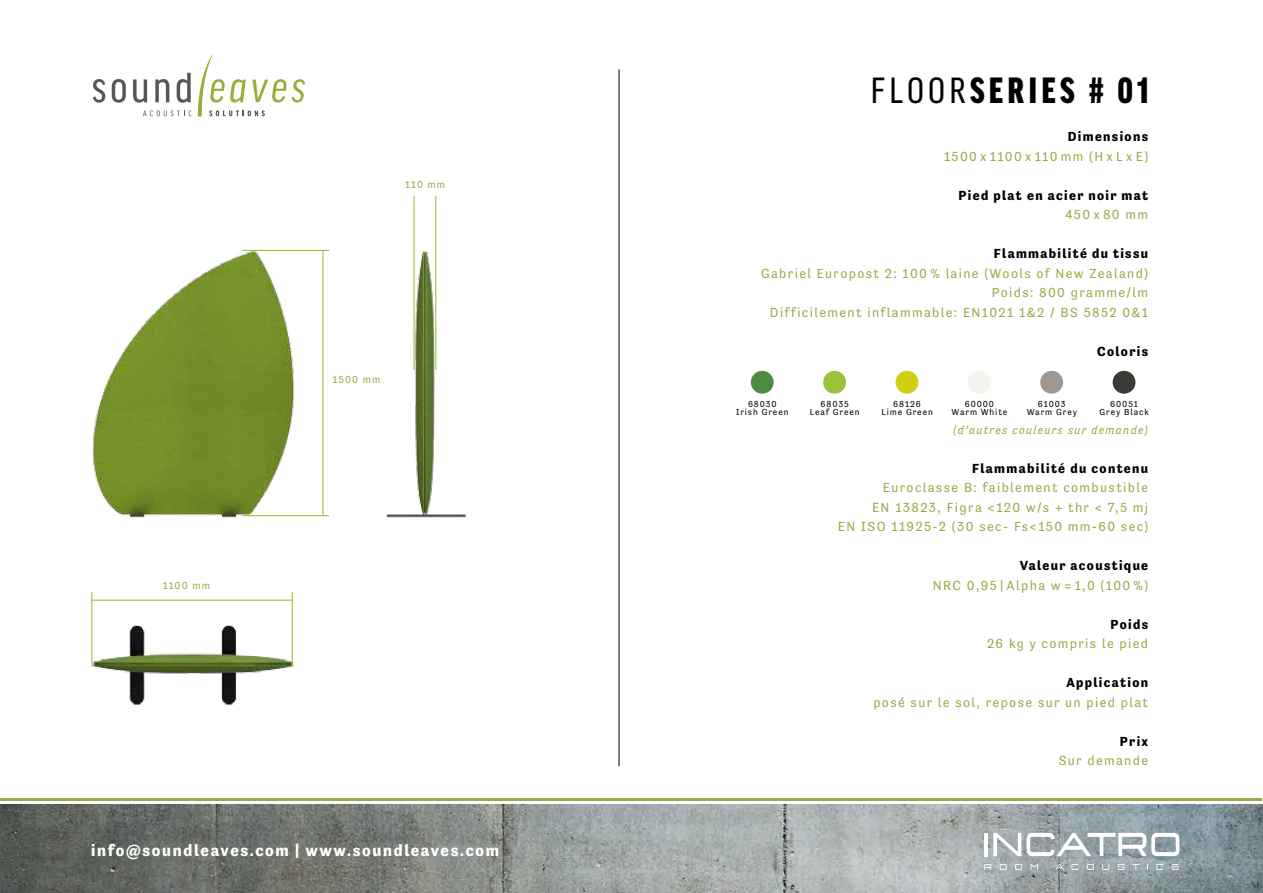
<style>
.page{position:relative;width:1263px;height:893px;background:#fff}
.page>*{position:absolute;margin:0;border:0;box-sizing:border-box;transform-origin:0 0}
.t1{font:900 condensed 38.85px "Good Headline Pro";letter-spacing:.11em;color:#000}
.t2{font:700 16.5px "Tenso";letter-spacing:.1em;color:#fff}
.t3{font:13.5px/19.5px "Tenso";letter-spacing:.1em;color:#97ab48;text-align:right}
.t4{font:700 13.5px "Tenso";letter-spacing:.1em;color:#000}
.t5{font:italic 12px "Tenso";letter-spacing:.1em;color:#97ab48}
.t6{font:10.5px "Tenso";letter-spacing:.1em;color:#97ab48}
.t7{font:9px/7.6px "Tenso";letter-spacing:.1em;color:#000;text-align:center}
.s1{font-weight:400}
</style>
<div class="page">
<img style="left:1px;top:804px;width:1261px;height:88px">
<hr style="left:1px;top:798px;width:1261px;height:3px;background:#97ab48">
<svg style="left:984px;top:864px;width:7px;height:6px"></svg>
<svg style="left:1000px;top:864px;width:7px;height:6px"></svg>
<svg style="left:1015px;top:864px;width:7px;height:6px"></svg>
<svg style="left:1030px;top:864px;width:8px;height:6px"></svg>
<svg style="left:1055px;top:864px;width:9px;height:6px"></svg>
<svg style="left:1071px;top:864px;width:7px;height:6px"></svg>
<svg style="left:1087px;top:864px;width:7px;height:6px"></svg>
<svg style="left:1102px;top:864px;width:7px;height:6px"></svg>
<svg style="left:1117px;top:864px;width:8px;height:6px"></svg>
<svg style="left:1132px;top:864px;width:7px;height:6px"></svg>
<svg style="left:1156px;top:864px;width:7px;height:6px"></svg>
<svg style="left:1171px;top:864px;width:8px;height:6px"></svg>
<hr style="left:984px;top:833px;width:4px;height:23px;background:#fff">
<svg style="left:993px;top:833px;width:186px;height:23px"></svg>
<svg style="left:93px;top:79px;width:12px;height:24px"></svg>
<svg style="left:112px;top:79px;width:14px;height:24px"></svg>
<svg style="left:133px;top:79px;width:14px;height:24px"></svg>
<svg style="left:155px;top:79px;width:14px;height:23px"></svg>
<svg style="left:177px;top:73px;width:14px;height:30px"></svg>
<svg style="left:292px;top:79px;width:13px;height:24px"></svg>
<svg style="left:143px;top:110px;width:48px;height:6px"></svg>
<svg style="left:197px;top:55px;width:89px;height:61px"></svg>
<img style="left:92px;top:195px;width:375px;height:510px">
<hr style="left:619px;top:69px;width:1px;height:697px;background:#000">
<hr style="left:243px;top:250px;width:86px;height:1px;background:#9bc339">
<hr style="left:243px;top:515px;width:86px;height:1px;background:#9bc339">
<hr style="left:322px;top:250px;width:1px;height:266px;background:#9bc339">
<hr style="left:435px;top:196px;width:1px;height:174px;background:#9bc339">
<hr style="left:413px;top:196px;width:2px;height:174px;background:#9bc339">
<hr style="left:91px;top:592px;width:1px;height:75px;background:#9bc339">
<hr style="left:292px;top:592px;width:1px;height:75px;background:#9bc339">
<hr style="left:92px;top:600px;width:201px;height:1px;background:#9bc339">
<div style="left:751px;top:371px;width:23px;height:23px;background:#4c8c41;border-radius:50%"></div>
<div style="left:823px;top:371px;width:23px;height:23px;background:#9bc339;border-radius:50%"></div>
<div style="left:895px;top:371px;width:23px;height:23px;background:#d1cf11;border-radius:50%"></div>
<div style="left:968px;top:371px;width:23px;height:23px;background:#f4f4ef;border-radius:50%"></div>
<div style="left:1040px;top:371px;width:23px;height:23px;background:#9f9790;border-radius:50%"></div>
<div style="left:1112px;top:371px;width:23px;height:23px;background:#3c3a36;border-radius:50%"></div>
<p class="t6" style="left:163px;top:579px;width:49px">1100 mm</p>
<p class="t6" style="left:405px;top:179px;width:41px">110 mm</p>
<p class="t6" style="left:333px;top:374px;width:49px">1500 mm</p>
<p class="t2" style="left:91px;top:841px;width:409px">info@soundleaves.com | www.soundleaves.com</p>
<h1 class="t1" style="left:871px;top:70px;width:279px"><span class="s1">FLOOR</span>SERIES # 01</h1>
<p class="t4" style="left:1068px;top:129px;width:82px">Dimensions</p>
<p class="t3" style="left:944px;top:146px;width:206px">1500 x 1100 x 110 mm (H x L x E)</p>
<p class="t4" style="left:958px;top:188px;width:191px">Pied plat en acier noir mat</p>
<p class="t3" style="left:1065px;top:205px;width:84px">450 x 80 mm</p>
<p class="t4" style="left:994px;top:246px;width:156px">Flammabilité du tissu</p>
<p class="t3" style="left:761px;top:263px;width:388px">Gabriel Europost 2: 100 % laine (Wools of New Zealand)<br>Poids: 800 gramme/lm<br>Difficilement inflammable: EN1021 1&amp;2 / BS 5852 0&amp;1</p>
<p class="t4" style="left:1097px;top:344px;width:52px">Coloris</p>
<p class="t7" style="left:736px;top:401px;width:54px">68030<br>Irish Green</p>
<p class="t7" style="left:1099px;top:401px;width:51px">60051<br>Grey Black</p>
<p class="t7" style="left:810px;top:401px;width:51px">68035<br>Leaf Green</p>
<p class="t7" style="left:881px;top:401px;width:53px">68126<br>Lime Green</p>
<p class="t7" style="left:951px;top:401px;width:57px">60000<br>Warm White</p>
<p class="t7" style="left:1027px;top:401px;width:52px">61003<br>Warm Grey</p>
<p class="t5" style="left:953px;top:423px;width:196px">(d’autres couleurs sur demande)</p>
<p class="t4" style="left:972px;top:461px;width:177px">Flammabilité du contenu</p>
<p class="t3" style="left:838px;top:478px;width:312px">Euroclasse B: faiblement combustible<br>EN 13823, Figra &lt;120 w/s + thr &lt; 7,5 mj<br>EN ISO 11925-2 (30 sec- Fs&lt;150 mm-60 sec)</p>
<p class="t4" style="left:1020px;top:558px;width:130px">Valeur acoustique</p>
<p class="t3" style="left:933px;top:575px;width:217px">NRC 0,95 | Alpha w = 1,0 (100 %)</p>
<p class="t4" style="left:1110px;top:617px;width:39px">Poids</p>
<p class="t3" style="left:987px;top:634px;width:163px">26 kg y compris le pied</p>
<p class="t4" style="left:1066px;top:675px;width:83px">Application</p>
<p class="t3" style="left:873px;top:692px;width:276px">posé sur le sol, repose sur un pied plat</p>
<p class="t4" style="left:1120px;top:734px;width:30px">Prix</p>
<p class="t3" style="left:1059px;top:751px;width:91px">Sur demande</p>
</div>
